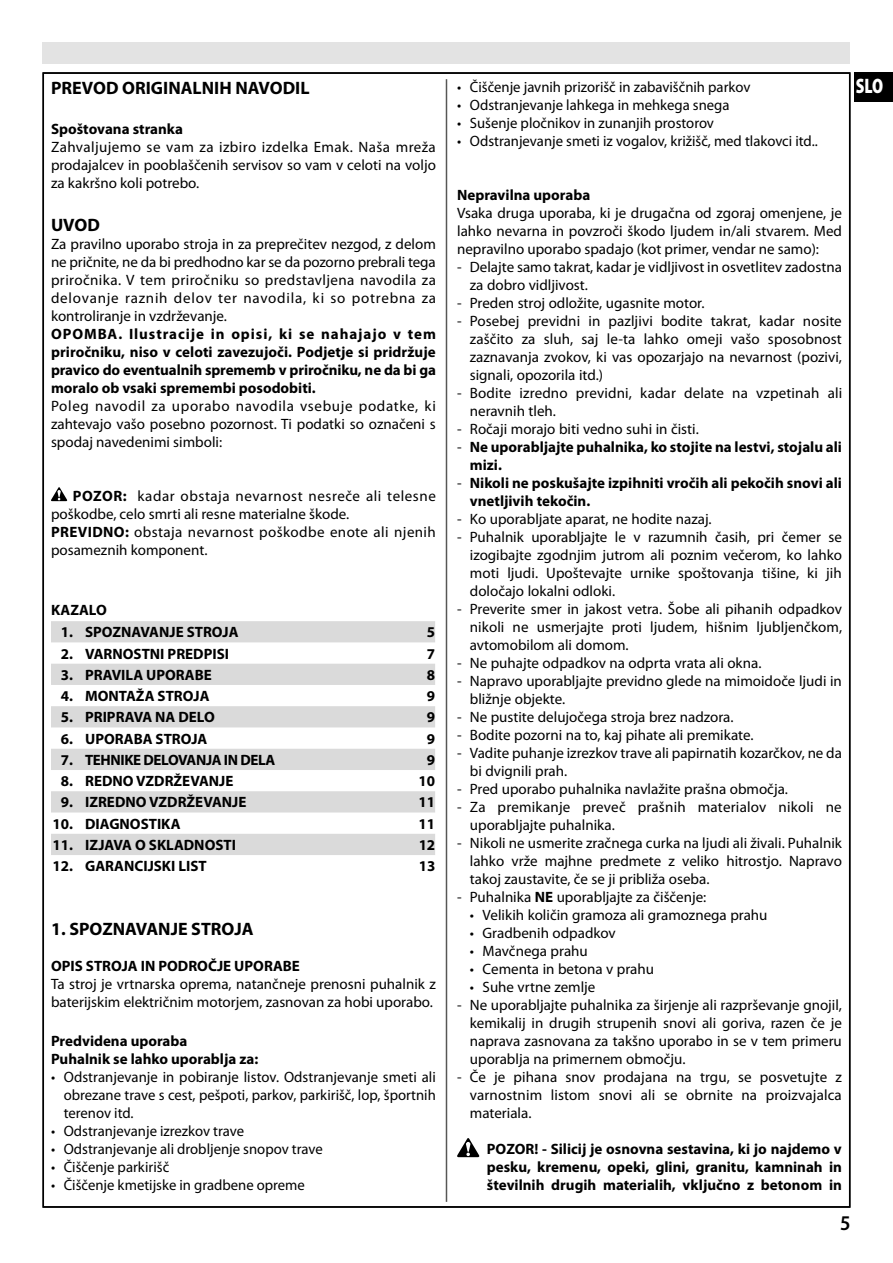
<style>
.page{position:relative;width:893px;height:1263px;background:#fff}
.page>*{position:absolute;margin:0;border:0;box-sizing:border-box;transform-origin:0 0}
.t1{font:900 semi-condensed 21px "Myriad Pro";color:#fff;scale:.8 1}
.t2{font:600 semi-condensed 21px "Myriad Pro";color:#000}
.t3{font:700 18px "Myriad Pro";color:#000}
.t4{font:15px/18px "Myriad Pro";color:#000;text-align:justify}
.t5{font:700 15px/18px "Myriad Pro";color:#000}
.t6{font:15px/18px "Myriad Pro";letter-spacing:.025em;color:#000}
.t7{font:700 15px "Myriad Pro";letter-spacing:-.025em;color:#000}
.s1{font-weight:700}
.s2{font-weight:400}
</style>
<div class="page">
<div style="left:855px;top:72px;width:38px;height:30px;background:#000"></div>
<div style="left:43px;top:43px;width:807px;height:21px;background:#e3e3e3"></div>
<hr style="left:446px;top:79px;width:1px;height:1123px;background:#575756">
<svg style="left:51px;top:487px;width:16px;height:14px"></svg>
<svg style="left:51px;top:621px;width:384px;height:234px;fill:#dadada"></svg>
<svg style="left:457px;top:1138px;width:22px;height:19px"></svg>
<p class="t3" style="left:51px;top:78px;width:260px">PREVOD ORIGINALNIH NAVODIL</p>
<p class="t5" style="left:51px;top:120px;width:134px">Spoštovana stranka</p>
<p class="t4" style="left:51px;top:138px;width:386px">Zahvaljujemo se vam za izbiro izdelka Emak. Naša mreža prodajalcev in pooblaščenih servisov so vam v celoti na voljo za kakršno koli potrebo.</p>
<p class="t3" style="left:51px;top:215px;width:51px">UVOD</p>
<p class="t4" style="left:51px;top:235px;width:387px">Za pravilno uporabo stroja in za preprečitev nezgod, z delom ne pričnite, ne da bi predhodno kar se da pozorno prebrali tega priročnika. V tem priročniku so predstavljena navodila za delovanje raznih delov ter navodila, ki so potrebna za kontroliranje in vzdrževanje.</p>
<p class="t5" style="left:51px;top:325px;width:386px;text-align:justify">OPOMBA. Ilustracije in opisi, ki se nahajajo v tem priročniku, niso v celoti zavezujoči. Podjetje si pridržuje pravico do eventualnih sprememb v priročniku, ne da bi ga moralo ob vsaki spremembi posodobiti.</p>
<p class="t4" style="left:51px;top:397px;width:386px">Poleg navodil za uporabo navodila vsebuje podatke, ki zahtevajo vašo posebno pozornost. Ti podatki so označeni s spodaj navedenimi simboli:</p>
<p class="t6" style="left:51px;top:487px;width:386px;text-indent:22px"><span class="s1">POZOR:</span> kadar obstaja nevarnost nesreče ali telesne poškodbe, celo smrti ali resne materialne škode.<br><span class="s1">PREVIDNO:</span> obstaja nevarnost poškodbe enote ali njenih posameznih komponent.</p>
<p class="t5" style="left:51px;top:601px;width:57px">KAZALO</p>
<p class="t5" style="left:61px;top:623px;width:179px">1. SPOZNAVANJE STROJA</p>
<p class="t5" style="left:427px;top:623px;width:10px">5</p>
<p class="t5" style="left:61px;top:645px;width:170px">2. VARNOSTNI PREDPISI</p>
<p class="t5" style="left:427px;top:645px;width:10px">7</p>
<p class="t5" style="left:61px;top:666px;width:153px">3. PRAVILA UPORABE</p>
<p class="t5" style="left:427px;top:666px;width:10px">8</p>
<p class="t5" style="left:61px;top:687px;width:150px">4. MONTAŽA STROJA</p>
<p class="t5" style="left:427px;top:687px;width:10px">9</p>
<p class="t5" style="left:61px;top:709px;width:156px">5. PRIPRAVA NA DELO</p>
<p class="t5" style="left:427px;top:709px;width:10px">9</p>
<p class="t5" style="left:61px;top:730px;width:148px">6. UPORABA STROJA</p>
<p class="t5" style="left:427px;top:730px;width:10px">9</p>
<p class="t7" style="left:61px;top:751px;width:216px">7. TEHNIKE DELOVANJA IN DELA</p>
<p class="t5" style="left:427px;top:751px;width:10px">9</p>
<p class="t5" style="left:61px;top:772px;width:174px">8. REDNO VZDRŽEVANJE</p>
<p class="t5" style="left:419px;top:772px;width:18px">10</p>
<p class="t5" style="left:61px;top:794px;width:187px">9. IZREDNO VZDRŽEVANJE</p>
<p class="t5" style="left:419px;top:794px;width:18px">11</p>
<p class="t5" style="left:53px;top:815px;width:130px">10. DIAGNOSTIKA</p>
<p class="t5" style="left:419px;top:815px;width:18px">11</p>
<p class="t5" style="left:53px;top:836px;width:185px">11. IZJAVA O SKLADNOSTI</p>
<p class="t5" style="left:419px;top:836px;width:18px">12</p>
<p class="t5" style="left:53px;top:857px;width:156px">12. GARANCIJSKI LIST</p>
<p class="t5" style="left:419px;top:857px;width:18px">13</p>
<p class="t3" style="left:51px;top:919px;width:204px">1. SPOZNAVANJE STROJA</p>
<p class="t5" style="left:51px;top:957px;width:250px">OPIS STROJA IN PODROČJE UPORABE</p>
<p class="t4" style="left:51px;top:975px;width:386px">Ta stroj je vrtnarska oprema, natančneje prenosni puhalnik z baterijskim električnim motorjem, zasnovan za hobi uporabo.</p>
<p class="t5" style="left:51px;top:1032px;width:209px">Predvidena uporaba<br>Puhalnik se lahko uporablja za:</p>
<p class="t4" style="left:64px;top:1068px;width:374px;text-indent:-13px">• Odstranjevanje in pobiranje listov. Odstranjevanje smeti ali obrezane trave s cest, pešpoti, parkov, parkirišč, lop, športnih terenov itd.</p>
<p class="t4" style="left:51px;top:1122px;width:195px">• Odstranjevanje izrezkov trave</p>
<p class="t4" style="left:51px;top:1140px;width:273px">• Odstranjevanje ali drobljenje snopov trave</p>
<p class="t4" style="left:51px;top:1158px;width:120px">• Čiščenje parkirišč</p>
<p class="t4" style="left:51px;top:1176px;width:255px">• Čiščenje kmetijske in gradbene opreme</p>
<p class="t4" style="left:457px;top:78px;width:295px">• Čiščenje javnih prizorišč in zabaviščnih parkov</p>
<p class="t4" style="left:457px;top:96px;width:274px">• Odstranjevanje lahkega in mehkega snega</p>
<p class="t4" style="left:457px;top:114px;width:258px">• Sušenje pločnikov in zunanjih prostorov</p>
<p class="t4" style="left:457px;top:132px;width:362px">• Odstranjevanje smeti iz vogalov, križišč, med tlakovci itd..</p>
<h1 class="t1" style="left:856px;top:74px;width:36px">SLO</h1>
<p class="t5" style="left:457px;top:186px;width:135px">Nepravilna uporaba</p>
<p class="t4" style="left:457px;top:204px;width:386px">Vsaka druga uporaba, ki je drugačna od zgoraj omenjene, je lahko nevarna in povzroči škodo ljudem in/ali stvarem. Med nepravilno uporabo spadajo (kot primer, vendar ne samo):</p>
<p class="t4" style="left:470px;top:258px;width:374px;text-indent:-13px">- Delajte samo takrat, kadar je vidljivost in osvetlitev zadostna za dobro vidljivost.</p>
<p class="t4" style="left:457px;top:294px;width:249px">- Preden stroj odložite, ugasnite motor.</p>
<p class="t4" style="left:470px;top:312px;width:374px;text-indent:-13px">- Posebej previdni in pazljivi bodite takrat, kadar nosite zaščito za sluh, saj le-ta lahko omeji vašo sposobnost zaznavanja zvokov, ki vas opozarjajo na nevarnost (pozivi, signali, opozorila itd.)</p>
<p class="t4" style="left:470px;top:384px;width:374px;text-indent:-13px">- Bodite izredno previdni, kadar delate na vzpetinah ali neravnih tleh.</p>
<p class="t4" style="left:457px;top:420px;width:243px">- Ročaji morajo biti vedno suhi in čisti.</p>
<p class="t5" style="left:470px;top:438px;width:374px;text-indent:-13px"><span class="s2">-</span> Ne uporabljajte puhalnika, ko stojite na lestvi, stojalu ali mizi.</p>
<p class="t5" style="left:470px;top:474px;width:374px;text-indent:-13px"><span class="s2">-</span> Nikoli ne poskušajte izpihniti vročih ali pekočih snovi ali vnetljivih tekočin.</p>
<p class="t4" style="left:457px;top:510px;width:256px">- Ko uporabljate aparat, ne hodite nazaj.</p>
<p class="t4" style="left:470px;top:528px;width:374px;text-indent:-13px">- Puhalnik uporabljajte le v razumnih časih, pri čemer se izogibajte zgodnjim jutrom ali poznim večerom, ko lahko moti ljudi. Upoštevajte urnike spoštovanja tišine, ki jih določajo lokalni odloki.</p>
<p class="t4" style="left:470px;top:600px;width:374px;text-indent:-13px">- Preverite smer in jakost vetra. Šobe ali pihanih odpadkov nikoli ne usmerjajte proti ljudem, hišnim ljubljenčkom, avtomobilom ali domom.</p>
<p class="t4" style="left:457px;top:654px;width:306px">- Ne puhajte odpadkov na odprta vrata ali okna.</p>
<p class="t4" style="left:470px;top:672px;width:374px;text-indent:-13px">- Napravo uporabljajte previdno glede na mimoidoče ljudi in bližnje objekte.</p>
<p class="t4" style="left:457px;top:708px;width:278px">- Ne pustite delujočega stroja brez nadzora.</p>
<p class="t4" style="left:457px;top:726px;width:298px">- Bodite pozorni na to, kaj pihate ali premikate.</p>
<p class="t4" style="left:470px;top:744px;width:374px;text-indent:-13px">- Vadite puhanje izrezkov trave ali papirnatih kozarčkov, ne da bi dvignili prah.</p>
<p class="t4" style="left:457px;top:780px;width:332px">- Pred uporabo puhalnika navlažite prašna območja.</p>
<p class="t4" style="left:470px;top:798px;width:373px;text-indent:-13px">- Za premikanje preveč prašnih materialov nikoli ne uporabljajte puhalnika.</p>
<p class="t4" style="left:470px;top:834px;width:374px;text-indent:-13px">- Nikoli ne usmerite zračnega curka na ljudi ali živali. Puhalnik lahko vrže majhne predmete z veliko hitrostjo. Napravo takoj zaustavite, če se ji približa oseba.</p>
<p class="t4" style="left:457px;top:888px;width:251px">- Puhalnika <span class="s1">NE</span> uporabljajte za čiščenje:</p>
<p class="t4" style="left:470px;top:906px;width:299px">• Velikih količin gramoza ali gramoznega prahu</p>
<p class="t4" style="left:470px;top:924px;width:147px">• Gradbenih odpadkov</p>
<p class="t4" style="left:470px;top:942px;width:119px">• Mavčnega prahu</p>
<p class="t4" style="left:470px;top:960px;width:186px">• Cementa in betona v prahu</p>
<p class="t4" style="left:470px;top:978px;width:127px">• Suhe vrtne zemlje</p>
<p class="t4" style="left:470px;top:996px;width:374px;text-indent:-13px">- Ne uporabljajte puhalnika za širjenje ali razprševanje gnojil, kemikalij in drugih strupenih snovi ali goriva, razen če je naprava zasnovana za takšno uporabo in se v tem primeru uporablja na primernem območju.</p>
<p class="t4" style="left:470px;top:1068px;width:373px;text-indent:-13px">- Če je pihana snov prodajana na trgu, se posvetujte z varnostnim listom snovi ali se obrnite na proizvajalca materiala.</p>
<p class="t5" style="left:487px;top:1140px;width:357px;text-align:justify">POZOR! - Silicij je osnovna sestavina, ki jo najdemo v pesku, kremenu, opeki, glini, granitu, kamninah in številnih drugih materialih, vključno z betonom in</p>
<h1 class="t2" style="left:840px;top:1212px;width:12px">5</h1>
</div>
